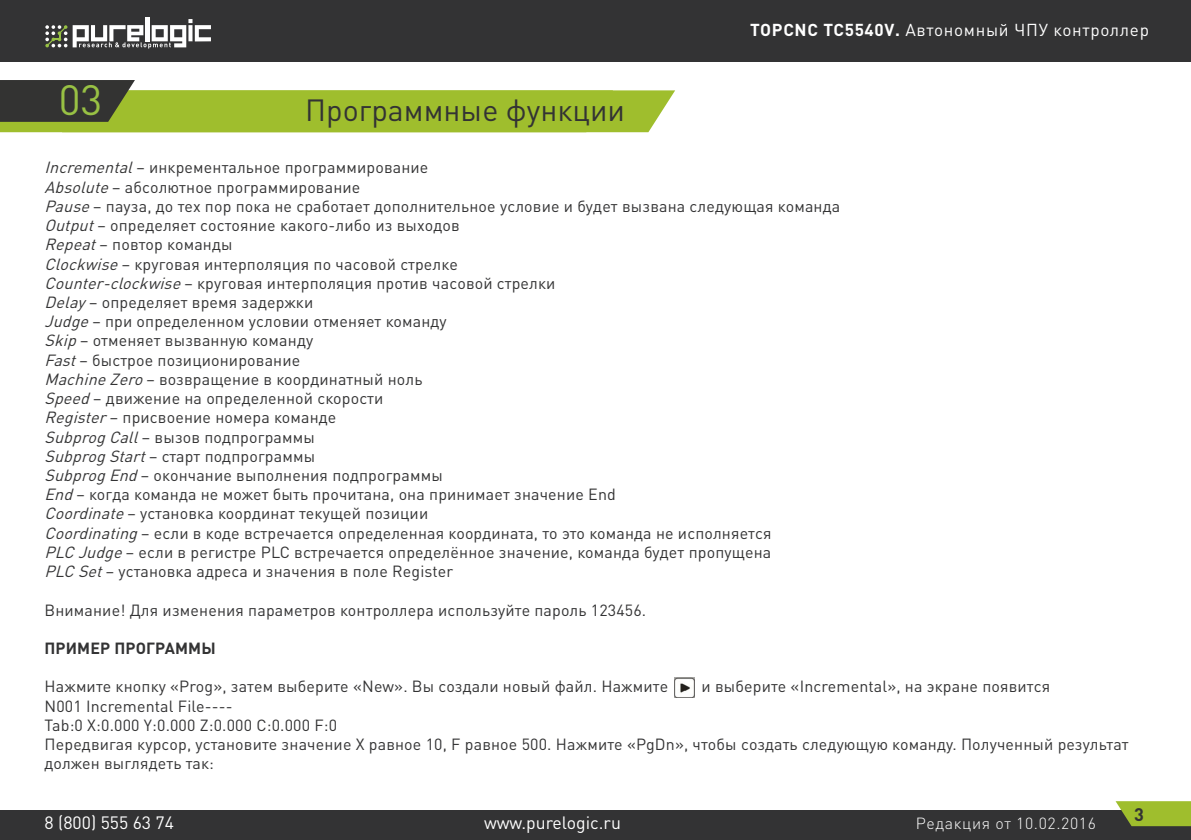
<style>
.page{position:relative;width:1191px;height:840px;background:#fff}
.page>*{position:absolute;margin:0;border:0;box-sizing:border-box;transform-origin:0 0}
.t1{font:41.8px "DIN Pro";color:#98c144}
.t2{font:30.2px "DIN Pro";color:#333334}
.t3{font:700 18px "DIN Pro";color:#333334}
.t4{font:17.6px "DIN Pro";color:#fff}
.t5{font:17px "DIN Pro";letter-spacing:.04em;color:#fff}
.t6{font:16px/19.2px "DIN Pro";letter-spacing:.01em;color:#333334}
.t7{font:300 16px "DIN Pro";letter-spacing:.04em;color:#fff}
.t8{font:700 16px "DIN Pro";letter-spacing:.01em;color:#333334}
.s1{font-weight:700}
.s2{font-style:italic}
</style>
<div class="page">
<div style="left:0;top:0;width:1191px;height:61px;background:#333334"></div>
<hr style="left:145px;top:17px;width:4px;height:24px;background:#fff">
<svg style="left:45px;top:25px;width:22px;height:22px"></svg>
<svg style="left:73px;top:19px;width:138px;height:30px"></svg>
<div style="left:0;top:810px;width:1191px;height:29px;background:#333334"></div>
<svg style="left:1115px;top:801px;width:76px;height:24px;background:#97b232"></svg>
<img style="left:674px;top:677px;width:21px;height:20px">
<svg style="left:0;top:80px;width:675px;height:52px"></svg>
<h1 class="t1" style="left:59px;top:71px;width:45px">03</h1>
<h2 class="t2" style="left:305px;top:89px;width:321px">Программные функции</h2>
<p class="t5" style="left:750px;top:18px;width:400px"><span class="s1">TOPCNC TC5540V.</span> Автономный ЧПУ контроллер</p>
<p class="t6" style="left:45px;top:157px;width:797px"><span class="s2">Incremental</span>– инкрементальное программирование<br><span class="s2">Absolute</span>– абсолютное программирование<br><span class="s2">Pause</span>– пауза, до тех пор пока не сработает дополнительное условие и будет вызвана следующая команда <span class="s2">Output</span>– определяет состояние какого-либо из выходов<br><span class="s2">Repeat</span>– повтор команды<br><span class="s2">Clockwise</span>– круговая интерполяция по часовой стрелке<br><span class="s2">Counter-clockwise</span>– круговая интерполяция против часовой стрелки<br><span class="s2">Delay</span>– определяет время задержки<br><span class="s2">Judge</span>– при определенном условии отменяет команду<br><span class="s2">Skip</span>– отменяет вызванную команду<br><span class="s2">Fast</span>– быстрое позиционирование<br><span class="s2">MachineZero</span>– возвращение в координатный ноль<br><span class="s2">Speed</span>– движение на определенной скорости<br><span class="s2">Register</span>– присвоение номера команде<br><span class="s2">SubprogCall</span>– вызов подпрограммы<br><span class="s2">SubprogStart</span>– старт подпрограммы<br><span class="s2">SubprogEnd</span>– окончание выполнения подпрограммы<br><span class="s2">End</span>– когда команда не может быть прочитана, она принимает значение End<br><span class="s2">Coordinate</span>– установка координат текущей позиции<br><span class="s2">Coordinating</span>– если в коде встречается определенная координата, то это команда не исполняется<br><span class="s2">PLC Judge</span>– если в регистре PLC встречается определённое значение, команда будет пропущена<br><span class="s2">PLC Set</span>– установка адреса и значения в поле Register</p>
<p class="t6" style="left:45px;top:599px;width:603px">Внимание! Для изменения параметров контроллера используйте пароль 123456.</p>
<p class="t8" style="left:45px;top:637px;width:173px">ПРИМЕР ПРОГРАММЫ</p>
<p class="t6" style="left:45px;top:676px;width:625px">Нажмите кнопку «Prog», затем выберите «New». Вы создали новый файл. Нажмите</p>
<p class="t6" style="left:701px;top:676px;width:350px">и выберите «Incremental», на экране появится</p>
<p class="t6" style="left:45px;top:695px;width:1085px">N001 Incremental File----<br>Tab:0 X:0.000 Y:0.000 Z:0.000 C:0.000 F:0<br>Передвигая курсор, установите значение X равное 10, F равное 500. Нажмите «PgDn», чтобы создать следующую команду. Полученный результат должен выглядеть так:</p>
<p class="t4" style="left:45px;top:810px;width:131px">8 (800) 555 63 74</p>
<p class="t4" style="left:484px;top:810px;width:138px">www.purelogic.ru</p>
<p class="t7" style="left:916px;top:812px;width:182px">Редакция от 10.02.2016</p>
<p class="t3" style="left:1134px;top:801px;width:11px">3</p>
</div>
